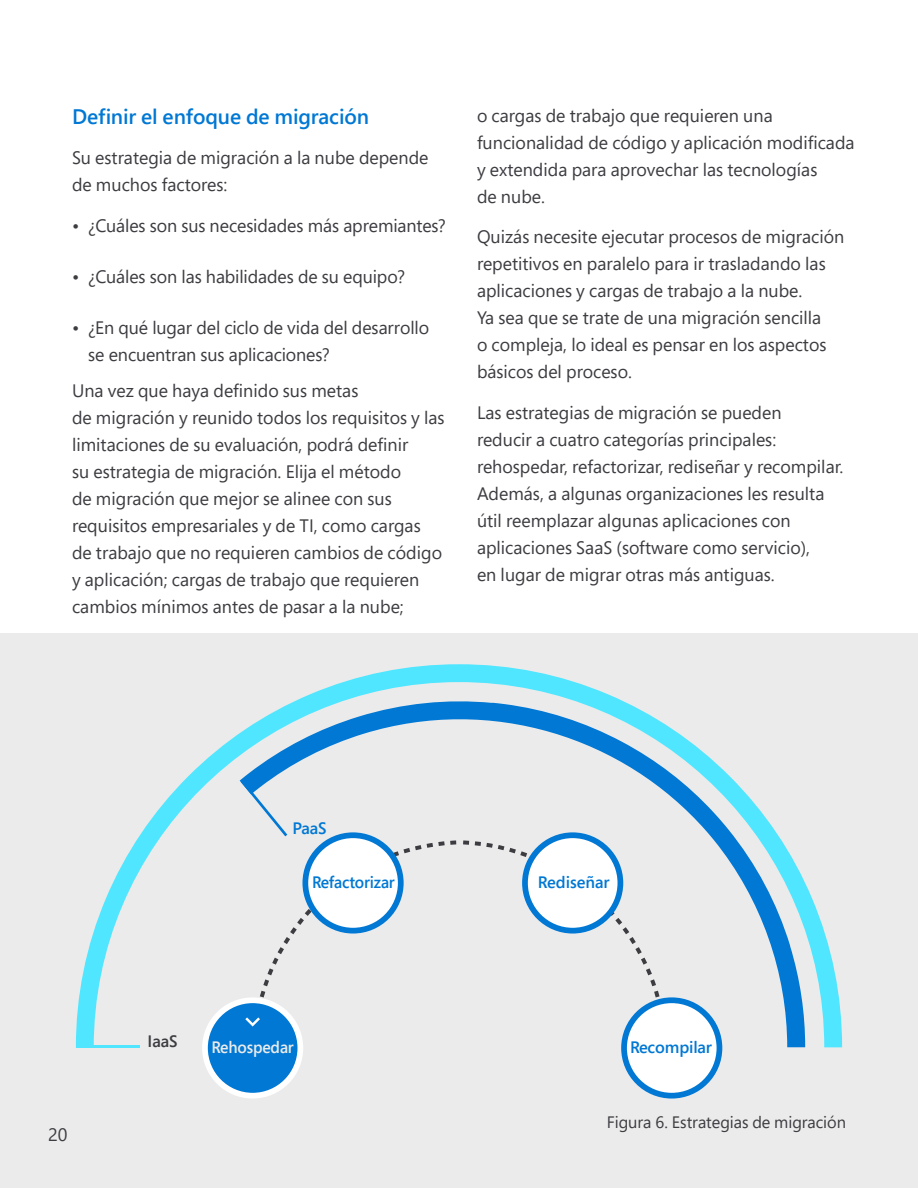
<style>
.page{position:relative;width:918px;height:1188px;background:#fff}
.page>*{position:absolute;margin:0;border:0;box-sizing:border-box;transform-origin:0 0}
.subtitle_14{font:600 21px "Segoe Pro";letter-spacing:-.005em;color:#0078d4}
.Body_12_18_regular{font:18px/27px "Segoe Pro";color:#3c3c41}
.t1{font:16.5px "Segoe Pro";letter-spacing:-.005em;color:#3c3c41}
.graph_11_16_left{font:600 16.5px "Segoe Pro";letter-spacing:-.01em;color:#0078d4}
.graph_11_16_left-2{font:600 16.5px "Segoe Pro";letter-spacing:-.01em;color:#0078d4;scale:.96 1}
.graph_11_16_left-3{font:600 16.5px "Segoe Pro";letter-spacing:-.01em;color:#ebebeb;scale:.96 1}
.graph_11_16_left-4{font:600 16.5px "Segoe Pro";color:#3c3c41}
</style>
<div class="page">
<div style="left:0;top:633px;width:918px;height:555px;background:#ebebeb"></div>
<svg style="left:76px;top:664px;width:766px;height:383px"></svg>
<hr style="left:76px;top:1045px;width:64px;height:3px;background:#50e6ff">
<div style="left:205px;top:1000px;width:95px;height:96px;background:#0078d4;border-radius:50%"></div>
<div style="left:202px;top:997px;width:101px;height:102px;border:6px solid #fff;border-radius:50%"></div>
<svg style="left:240px;top:695px;width:565px;height:352px"></svg>
<div style="left:305px;top:835px;width:96px;height:96px;background:#fff;border-radius:50%"></div>
<div style="left:302px;top:832px;width:102px;height:102px;border:6px solid #0078d4;border-radius:50%"></div>
<div style="left:525px;top:835px;width:95px;height:96px;background:#fff;border-radius:50%"></div>
<div style="left:522px;top:832px;width:101px;height:102px;border:6px solid #0078d4;border-radius:50%"></div>
<div style="left:625px;top:1000px;width:96px;height:96px;background:#fff;border-radius:50%"></div>
<div style="left:621px;top:997px;width:101px;height:102px;border:6px solid #0078d4;border-radius:50%"></div>
<p class="subtitle_14" style="left:72px;top:102px;width:298px">Definir el enfoque de migración</p>
<p class="Body_12_18_regular" style="left:72px;top:144px;width:358px">Su estrategia de migración a la nube depende de muchos factores:</p>
<p class="Body_12_18_regular" style="left:72px;top:211px;width:375px">• ¿Cuáles son sus necesidades más apremiantes?</p>
<p class="Body_12_18_regular" style="left:72px;top:262px;width:335px">• ¿Cuáles son las habilidades de su equipo?</p>
<p class="Body_12_18_regular" style="left:88px;top:313px;width:342px;text-indent:-16px">• ¿En qué lugar del ciclo de vida del desarrollo se encuentran sus aplicaciones?</p>
<p class="Body_12_18_regular" style="left:72px;top:376px;width:374px">Una vez que haya definido sus metas<br>de migración y reunido todos los requisitos y las limitaciones de su evaluación, podrá definir<br>su estrategia de migración. Elija el método<br>de migración que mejor se alinee con sus requisitos empresariales y de TI, como cargas de trabajo que no requieren cambios de código y aplicación; cargas de trabajo que requieren cambios mínimos antes de pasar a la nube;</p>
<p class="Body_12_18_regular" style="left:477px;top:101px;width:379px">o cargas de trabajo que requieren una funcionalidad de código y aplicación modificada y extendida para aprovechar las tecnologías<br>de nube.</p>
<p class="Body_12_18_regular" style="left:477px;top:223px;width:369px">Quizás necesite ejecutar procesos de migración repetitivos en paralelo para ir trasladando las aplicaciones y cargas de trabajo a la nube.<br>Ya sea que se trate de una migración sencilla<br>o compleja, lo ideal es pensar en los aspectos básicos del proceso.</p>
<p class="Body_12_18_regular" style="left:477px;top:398px;width:368px">Las estrategias de migración se pueden<br>reducir a cuatro categorías principales: rehospedar, refactorizar, rediseñar y recompilar.<br>Además, a algunas organizaciones les resulta útil reemplazar algunas aplicaciones con aplicaciones SaaS (software como servicio),<br>en lugar de migrar otras más antiguas.</p>
<p class="graph_11_16_left" style="left:292px;top:817px;width:35px">PaaS</p>
<p class="Body_12_18_regular" style="left:48px;top:1121px;width:21px">20</p>
<p class="graph_11_16_left-2" style="left:312px;top:871px;width:88px">Refactorizar</p>
<p class="graph_11_16_left" style="left:538px;top:871px;width:73px">Rediseñar</p>
<p class="graph_11_16_left-4" style="left:147px;top:1030px;width:31px">IaaS</p>
<p class="graph_11_16_left-3" style="left:212px;top:1036px;width:87px">Rehospedar</p>
<p class="graph_11_16_left" style="left:630px;top:1036px;width:83px">Recompilar</p>
<p class="t1" style="left:607px;top:1111px;width:241px">Figura 6. Estrategias de migración</p>
</div>
